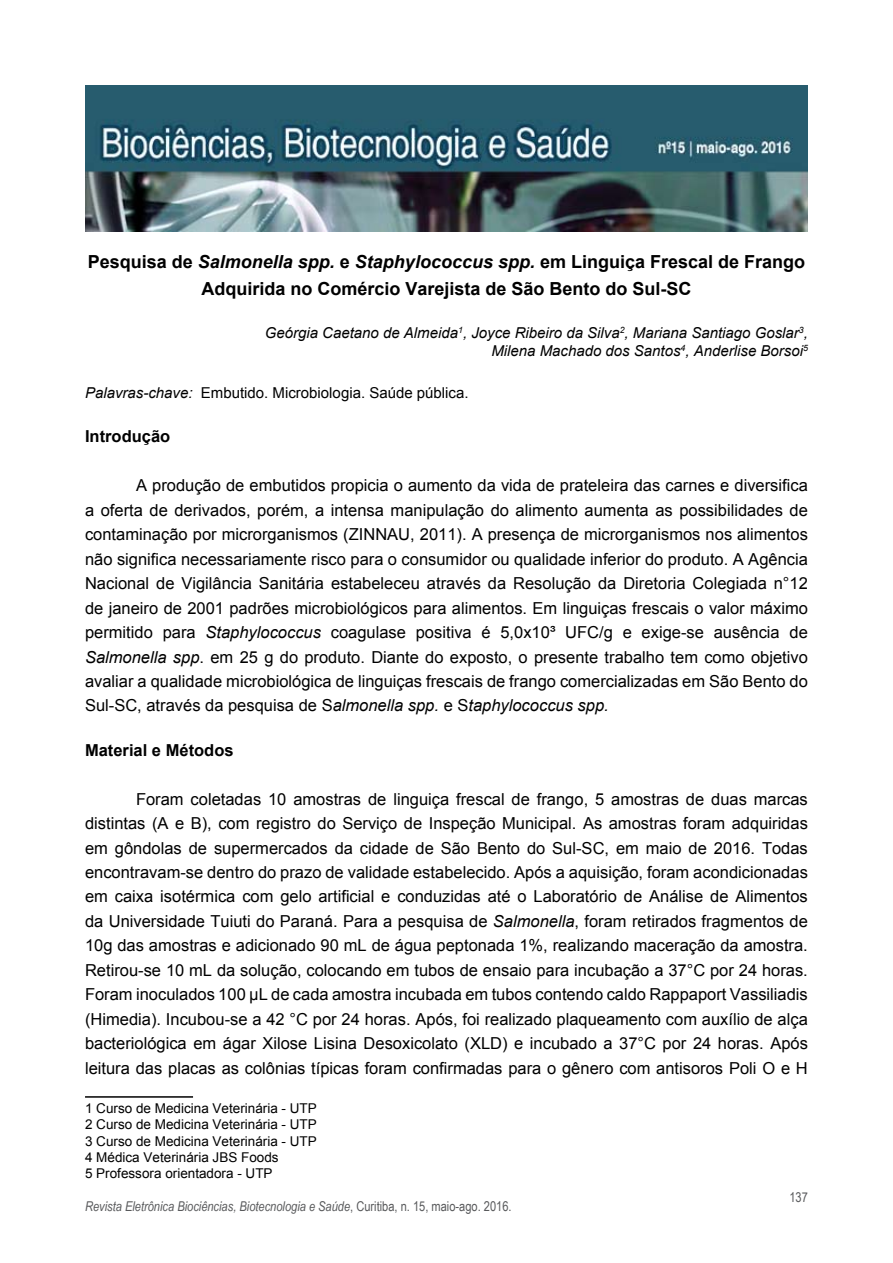
<style>
.page{position:relative;width:893px;height:1263px;background:#fff}
.page>*{position:absolute;margin:0;border:0;box-sizing:border-box;transform-origin:0 0}
.t1{font:700 18px/27px "Arial";color:#000;text-align:center}
.t2{font:16.5px/24.5px "Arial";color:#000;text-align:justify}
.t3{font:700 16.5px "Arial";color:#000}
.t4{font:italic 15px/18px "Arial";color:#000;text-align:right}
.t5{font:15px "Arial";color:#000}
.t6{font:13.5px/16.2px "Arial";color:#000}
.t7{font:italic 13.5px "Arial Narrow";color:#58595b}
.t8{font:13.5px "Arial Narrow";color:#58595b}
.s1{font-style:italic}
.s2{font-style:normal}
</style>
<div class="page">
<img style="left:85px;top:85px;width:723px;height:146px">
<hr style="left:85px;top:1096px;width:108px;height:2px;background:#000">
<p class="t1" style="left:88px;top:249px;width:719px">Pesquisa de <span class="s1">Salmonella spp.</span> e <span class="s1">Staphylococcus spp.</span> em Linguiça Frescal de Frango<br>Adquirida no Comércio Varejista de São Bento do Sul-SC</p>
<p class="t4" style="left:265px;top:324px;width:545px">Geórgia Caetano de Almeida<sup>1</sup>, Joyce Ribeiro da Silva<sup>2</sup>, Mariana Santiago Goslar<sup>3</sup>,<br>Milena Machado dos Santos<sup>4</sup>, Anderlise Borsoi<sup>5</sup></p>
<p class="t5" style="left:85px;top:383px;width:385px"><span class="s1">Palavras-chave:</span> Embutido. Microbiologia. Saúde pública.</p>
<p class="t3" style="left:85px;top:426px;width:87px">Introdução</p>
<p class="t2" style="left:85px;top:473px;width:724px;text-indent:51px">A produção de embutidos propicia o aumento da vida de prateleira das carnes e diversifica a oferta de derivados, porém, a intensa manipulação do alimento aumenta as possibilidades de contaminação por microrganismos (ZINNAU, 2011). A presença de microrganismos nos alimentos não significa necessariamente risco para o consumidor ou qualidade inferior do produto. A Agência Nacional de Vigilância Sanitária estabeleceu através da Resolução da Diretoria Colegiada n°12 de janeiro de 2001 padrões microbiológicos para alimentos. Em linguiças frescais o valor máximo permitido para <span class="s1">Staphylococcus</span> coagulase positiva é 5,0x10³ UFC/g e exige-se ausência de <span class="s1">Salmonella spp</span>. em 25 g do produto. Diante do exposto, o presente trabalho tem como objetivo avaliar a qualidade microbiológica de linguiças frescais de frango comercializadas em São Bento do Sul-SC, através da pesquisa de S<span class="s1">almonella spp.</span> e S<span class="s1">taphylococcus spp.</span></p>
<p class="t3" style="left:85px;top:739px;width:150px">Material e Métodos</p>
<p class="t2" style="left:85px;top:787px;width:724px;text-indent:51px">Foram coletadas 10 amostras de linguiça frescal de frango, 5 amostras de duas marcas distintas (A e B), com registro do Serviço de Inspeção Municipal. As amostras foram adquiridas em gôndolas de supermercados da cidade de São Bento do Sul-SC, em maio de 2016. Todas encontravam-se dentro do prazo de validade estabelecido. Após a aquisição, foram acondicionadas em caixa isotérmica com gelo artificial e conduzidas até o Laboratório de Análise de Alimentos da Universidade Tuiuti do Paraná. Para a pesquisa de <span class="s1">Salmonella</span>, foram retirados fragmentos de 10g das amostras e adicionado 90 mL de água peptonada 1%, realizando maceração da amostra.<br>Retirou-se 10 mL da solução, colocando em tubos de ensaio para incubação a 37°C por 24 horas.<br>Foram inoculados 100 μL de cada amostra incubada em tubos contendo caldo Rappaport Vassiliadis (Himedia). Incubou-se a 42 °C por 24 horas. Após, foi realizado plaqueamento com auxílio de alça bacteriológica em ágar Xilose Lisina Desoxicolato (XLD) e incubado a 37°C por 24 horas. Após leitura das placas as colônias típicas foram confirmadas para o gênero com antisoros Poli O e H</p>
<p class="t6" style="left:85px;top:1100px;width:233px">1 Curso de Medicina Veterinária - UTP 2 Curso de Medicina Veterinária - UTP 3 Curso de Medicina Veterinária - UTP 4 Médica Veterinária JBS Foods<br>5 Professora orientadora - UTP</p>
<p class="t7" style="left:85px;top:1197px;width:428px">Revista Eletrônica Biociências, Biotecnologia e Saúde<span class="s2">, Curitiba, n. 15, maio-ago. 2016.</span></p>
<p class="t8" style="left:789px;top:1187px;width:20px">137</p>
</div>
